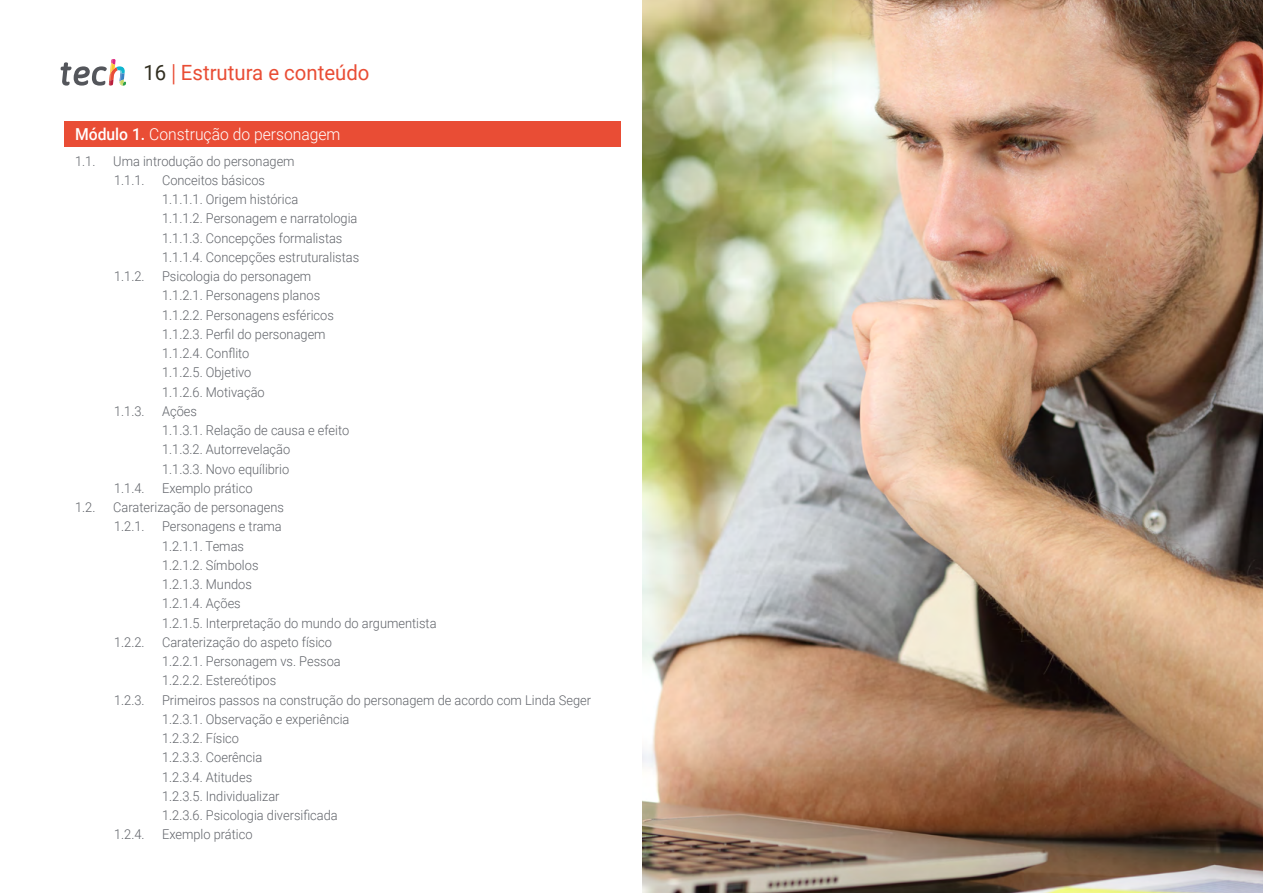
<style>
.page{position:relative;width:1263px;height:893px;background:#fff}
.page>*{position:absolute;margin:0;border:0;box-sizing:border-box;transform-origin:0 0}
.t1{font:21px "Roboto";color:#e94d35}
.t2{font:300 16.5px "Roboto";color:#fff;scale:.95 1}
.t3{font:300 13.5px/19.2px "Roboto";color:#61646a;scale:.95 1}
.s1{color:#312e20}
.s2{font-family:"Meta Pro"}
.s3{font-weight:500}
</style>
<div class="page">
<img style="left:642px;top:0;width:621px;height:893px">
<div style="left:64px;top:121px;width:557px;height:25px;background:#e94d35"></div>
<svg style="left:61px;top:59px;width:65px;height:27px"></svg>
<h1 class="t1" style="left:144px;top:57px;width:227px"><span class="s1">16</span> <span class="s2">|</span> Estrutura e conteúdo</h1>
<p class="t2" style="left:75px;top:123px;width:281px"><span class="s3">Módulo 1.</span> Construção do personagem</p>
<p class="t3" style="left:75px;top:151px;width:23px">1.1.</p>
<p class="t3" style="left:113px;top:151px;width:192px">Uma introdução do personagem<br>1.1.1.</p>
<p class="t3" style="left:162px;top:170px;width:209px">Conceitos básicos<br>1.1.1.1. Origem histórica<br>1.1.1.2. Personagem e narratologia<br>1.1.1.3. Concepções formalistas<br>1.1.1.4. Concepções estruturalistas</p>
<p class="t3" style="left:114px;top:266px;width:34px">1.1.2.</p>
<p class="t3" style="left:162px;top:266px;width:182px">Psicologia do personagem<br>1.1.2.1. Personagens planos<br>1.1.2.2. Personagens esféricos<br>1.1.2.3. Perfil do personagem<br>1.1.2.4. Conflito<br>1.1.2.5. Objetivo<br>1.1.2.6. Motivação</p>
<p class="t3" style="left:114px;top:401px;width:34px">1.1.3.</p>
<p class="t3" style="left:162px;top:401px;width:198px">Ações<br>1.1.3.1. Relação de causa e efeito<br>1.1.3.2. Autorrevelação<br>1.1.3.3. Novo equílibrio</p>
<p class="t3" style="left:114px;top:478px;width:34px">1.1.4.</p>
<p class="t3" style="left:162px;top:478px;width:97px">Exemplo prático</p>
<p class="t3" style="left:75px;top:497px;width:23px">1.2.</p>
<p class="t3" style="left:113px;top:497px;width:181px">Caraterização de personagens<br>1.2.1.</p>
<p class="t3" style="left:162px;top:516px;width:290px">Personagens e trama<br>1.2.1.1. Temas<br>1.2.1.2. Símbolos<br>1.2.1.3. Mundos<br>1.2.1.4. Ações<br>1.2.1.5. Interpretação do mundo do argumentista</p>
<p class="t3" style="left:114px;top:632px;width:34px">1.2.2.</p>
<p class="t3" style="left:162px;top:632px;width:190px">Caraterização do aspeto físico<br>1.2.2.1. Personagem vs. Pessoa<br>1.2.2.2. Estereótipos</p>
<p class="t3" style="left:114px;top:690px;width:34px">1.2.3.</p>
<p class="t3" style="left:162px;top:690px;width:453px">Primeiros passos na construção do personagem de acordo com Linda Seger<br>1.2.3.1. Observação e experiência<br>1.2.3.2. Físico<br>1.2.3.3. Coerência<br>1.2.3.4. Atitudes<br>1.2.3.5. Individualizar<br>1.2.3.6. Psicologia diversificada</p>
<p class="t3" style="left:114px;top:824px;width:34px">1.2.4.</p>
<p class="t3" style="left:162px;top:824px;width:97px">Exemplo prático</p>
</div>
